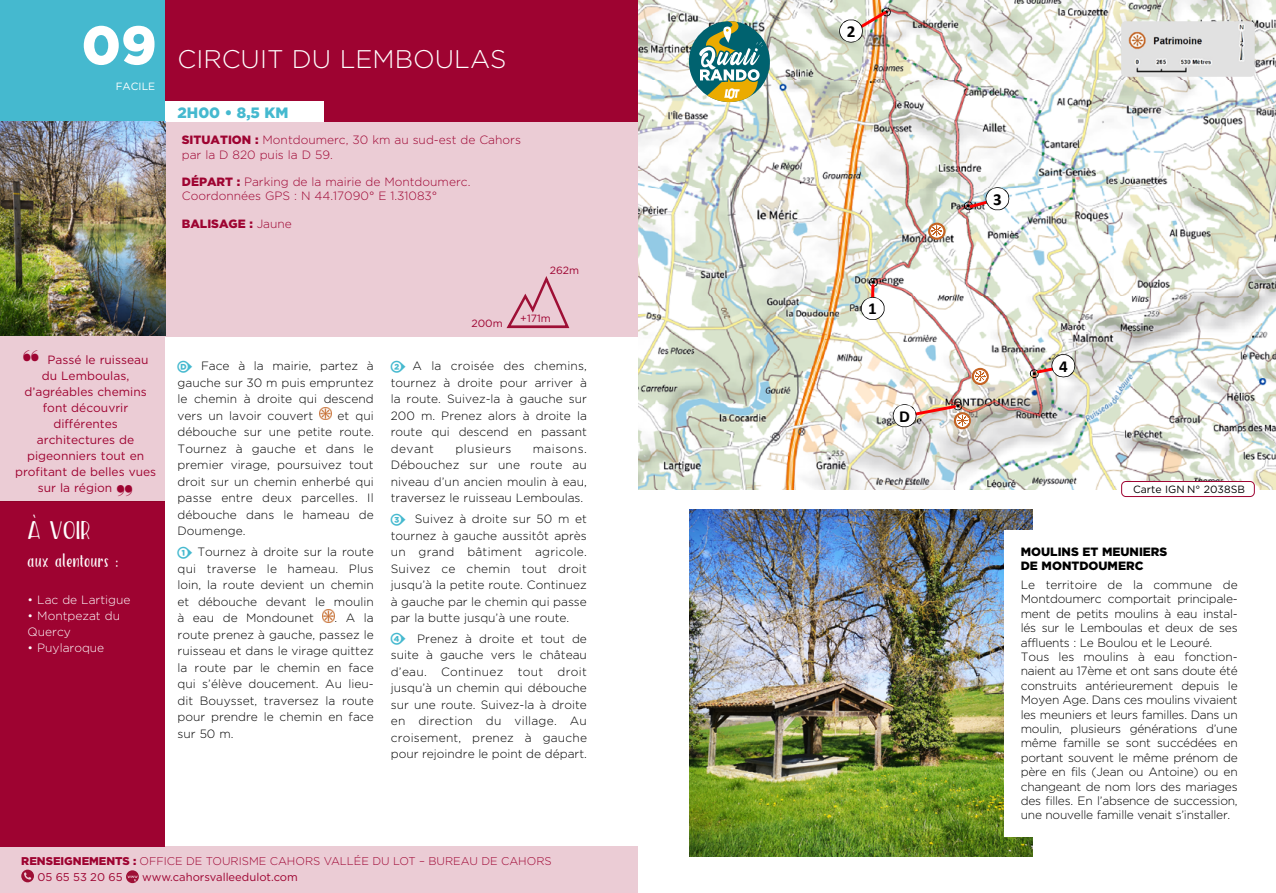
<style>
.page{position:relative;width:1276px;height:893px;background:#fff}
.page>*{position:absolute;margin:0;border:0;box-sizing:border-box;transform-origin:0 0}
.t1{font:900 54px "Gotham HTF";color:#fff}
.t2{font:300 25.5px "Gotham HTF";color:#fff}
.t3{font:18px "The Salvador Condensed";color:#fff}
.t4{font:700 16.8px "Calibri";color:#000}
.t5{font:900 15px "Gotham HTF";color:#45b9cf}
.t6{font:13.5px "The Salvador Condensed";color:#fff}
.t7{font:300 12px/16.5px "Gotham HTF";letter-spacing:-.005em;color:#000;text-align:justify}
.t8{font:12px/16px "Gotham HTF";color:#9e0331;text-align:center}
.t9{font:300 12px/14.4px "Gotham HTF";color:#9e0331}
.t10{font:300 12px/16px "Gotham HTF";color:#fff}
.t11{font:900 12px/14.4px "Gotham HTF";color:#000}
.t12{font:900 12px "Gotham HTF";color:#9e0331}
.t13{font:300 12px "Gotham HTF";letter-spacing:.04em;color:#000}
.t14{font:300 11.25px/16.5px "Gotham HTF";color:#9e0331}
.t15{font:11.25px "Gotham HTF";color:#9e0331}
.t16{font:10.5px "Gotham HTF";color:#000}
.t17{font:10.5px "Gotham HTF";color:#9e0331}
.t18{font:10.5px "Gotham HTF";color:#fff}
.s1{font-family:"Arial Unicode MS";font-size:25.5px}
.s2{font-weight:900}
.s3{font-weight:300}
.s4{font-weight:400}
</style>
<div class="page">
<div style="left:0;top:336px;width:165px;height:165px;background:#ebccd5"></div>
<div style="left:0;top:0;width:638px;height:122px;background:#9e0331"></div>
<div style="left:0;top:0;width:165px;height:122px;background:#45b9cf"></div>
<div style="left:0;top:501px;width:165px;height:345px;background:#9e0331"></div>
<div style="left:165px;top:101px;width:158px;height:21px;background:#fff"></div>
<div style="left:165px;top:122px;width:473px;height:214px;background:#ebccd5"></div>
<div style="left:0;top:846px;width:638px;height:47px;background:#ebccd5"></div>
<img style="left:0;top:122px;width:165px;height:214px">
<svg style="left:506px;top:276px;width:64px;height:53px"></svg>
<svg style="left:319px;top:407px;width:12px;height:13px"></svg>
<svg style="left:322px;top:609px;width:12px;height:13px"></svg>
<img style="left:638px;top:0;width:638px;height:489px">
<svg style="left:972px;top:369px;width:15px;height:15px"></svg>
<div style="left:971px;top:368px;width:17px;height:17px;border:2px solid #c56423;border-radius:50%"></div>
<svg style="left:929px;top:224px;width:15px;height:15px"></svg>
<div style="left:928px;top:223px;width:17px;height:17px;border:2px solid #c56423;border-radius:50%"></div>
<svg style="left:955px;top:413px;width:15px;height:15px"></svg>
<div style="left:954px;top:412px;width:17px;height:17px;border:2px solid #c56423;border-radius:50%"></div>
<svg style="left:892px;top:401px;width:70px;height:26px"></svg>
<svg style="left:861px;top:278px;width:23px;height:42px"></svg>
<svg style="left:839px;top:8px;width:52px;height:35px"></svg>
<svg style="left:964px;top:187px;width:45px;height:23px"></svg>
<svg style="left:1029px;top:354px;width:46px;height:24px"></svg>
<div style="left:1121px;top:481px;width:133px;height:15px;background:#fff;border-radius:4px"></div>
<div style="left:1121px;top:481px;width:133px;height:16px;border:1px solid #9e0331;border-radius:4px"></div>
<img style="left:689px;top:510px;width:343px;height:347px">
<div style="left:1003px;top:530px;width:251px;height:306px;background:#fff"></div>
<img style="left:1121px;top:21px;width:133px;height:56px">
<div style="left:689px;top:21px;width:81px;height:81px;background:#00626f;border-radius:50%"></div>
<svg style="left:696px;top:21px;width:70px;height:81px"></svg>
<svg style="left:21px;top:870px;width:13px;height:12px"></svg>
<svg style="left:126px;top:870px;width:13px;height:13px"></svg>
<h1 class="t1" style="left:82px;top:14px;width:77px">09</h1>
<p class="t18" style="left:116px;top:80px;width:41px">FACILE</p>
<p class="t8" style="left:15px;top:351px;width:143px"><span class="s1">❝</span> Passé le ruisseau du Lemboulas, d’agréables chemins font découvrir différentes architectures de pigeonniers tout en profitant de belles vues sur la région <span class="s1">❞</span></p>
<h3 class="t3" style="left:28px;top:522px;width:65px">À VOIR</h3>
<p class="t6" style="left:28px;top:555px;width:93px">aux alentours :</p>
<p class="t10" style="left:28px;top:591px;width:104px">• Lac de Lartigue</p>
<p class="t10" style="left:28px;top:607px;width:94px">• Montpezat du<br>Quercy</p>
<p class="t10" style="left:28px;top:639px;width:78px">• Puylaroque</p>
<h2 class="t2" style="left:178px;top:45px;width:330px">CIRCUIT DU LEMBOULAS</h2>
<p class="t5" style="left:178px;top:104px;width:113px">2H00 • 8,5 KM</p>
<p class="t9" style="left:182px;top:133px;width:341px"><span class="s2">SITUATION :</span> Montdoumerc, 30 km au sud-est de Cahors par la D 820 puis la D 59.</p>
<p class="t9" style="left:182px;top:174px;width:290px"><span class="s2">DÉPART :</span> Parking de la mairie de Montdoumerc.<br>Coordonnées GPS : N 44.17090° E 1.31083°</p>
<p class="t12" style="left:182px;top:216px;width:112px">BALISAGE : <span class="s3">Jaune</span></p>
<p class="t17" style="left:550px;top:264px;width:31px">262m</p>
<p class="t7" style="left:178px;top:358px;width:198px;text-indent:23px">Face à la mairie, partez à gauche sur 30 m puis empruntez le chemin à droite qui descend vers un lavoir couvert</p>
<p class="t7" style="left:178px;top:407px;width:198px;text-indent:160px">et qui débouche sur une petite route.<br>Tournez à gauche et dans le premier virage, poursuivez tout droit sur un chemin enherbé qui passe entre deux parcelles. Il débouche dans le hameau de Doumenge.</p>
<p class="t7" style="left:178px;top:543px;width:198px;text-indent:20px">Tournez à droite sur la route qui traverse le hameau. Plus loin, la route devient un chemin et débouche devant le moulin à eau de Mondounet</p>
<p class="t7" style="left:178px;top:609px;width:198px;text-indent:157px">. A la route prenez à gauche, passez le ruisseau et dans le virage quittez la route par le chemin en face qui s’élève doucement. Au lieu&shy;dit Bouysset, traversez la route pour prendre le chemin en face sur 50 m.</p>
<p class="t17" style="left:471px;top:317px;width:33px">200m</p>
<p class="t17" style="left:520px;top:313px;width:32px">+171m</p>
<p class="t7" style="left:391px;top:358px;width:198px;text-indent:22px">A la croisée des chemins, tournez à droite pour arriver à la route. Suivez-la à gauche sur 200 m. Prenez alors à droite la route qui descend en passant devant</p>
<p class="t13" style="left:455px;top:442px;width:58px">plusieurs</p>
<p class="t7" style="left:391px;top:440px;width:198px;text-indent:142px">maisons.<br>Débouchez sur une route au niveau d’un ancien moulin à eau, traversez le ruisseau Lemboulas.</p>
<p class="t7" style="left:391px;top:510px;width:198px;text-indent:24px">Suivez à droite sur 50 m et tournez à gauche aussitôt après un grand bâtiment agricole.<br>Suivez ce chemin tout droit jusqu’à la petite route. Continuez à gauche par le chemin qui passe par la butte jusqu’à une route.</p>
<p class="t7" style="left:391px;top:630px;width:198px;text-indent:27px">Prenez à droite et tout de suite à gauche vers le château d’eau. Continuez tout droit jusqu’à un chemin qui débouche sur une route. Suivez-la à droite en direction du village. Au croisement, prenez à gauche pour rejoindre le point de départ.</p>
<p class="t14" style="left:37px;top:852px;width:516px;text-indent:-16px"><span class="s2">RENSEIGNEMENTS :</span> OFFICE DE TOURISME CAHORS VALLÉE DU LOT – BUREAU DE CAHORS<br><span class="s4">05 65 53 20 65</span></p>
<p class="t15" style="left:142px;top:871px;width:157px">www.cahorsvalleedulot.com</p>
<h3 class="t4" style="left:846px;top:24px;width:10px">2</h3>
<h3 class="t4" style="left:868px;top:302px;width:10px">1</h3>
<h3 class="t4" style="left:899px;top:409px;width:12px">D</h3>
<h3 class="t4" style="left:993px;top:192px;width:10px">3</h3>
<h3 class="t4" style="left:1059px;top:359px;width:10px">4</h3>
<p class="t16" style="left:1133px;top:483px;width:113px">Carte IGN N° 2038SB</p>
<p class="t11" style="left:1020px;top:544px;width:148px">MOULINS ET MEUNIERS<br>DE MONTDOUMERC</p>
<p class="t7" style="left:1020px;top:577px;width:218px;line-height:14.4px;text-align:left">Le territoire de la commune de Montdoumerc comportait principale&shy;ment de petits moulins à eau instal&shy;lés sur le Lemboulas et deux de ses affluents : Le Boulou et le Leouré.<br>Tous les moulins à eau fonction&shy;naient au 17ème et ont sans doute été construits antérieurement depuis le Moyen Age. Dans ces moulins vivaient les meuniers et leurs familles. Dans un moulin, plusieurs générations d’une même famille se sont succédées en portant souvent le même prénom de père en fils (Jean ou Antoine) ou en changeant de nom lors des mariages des filles. En l’absence de succession, une nouvelle famille venait s’installer.</p>
</div>
